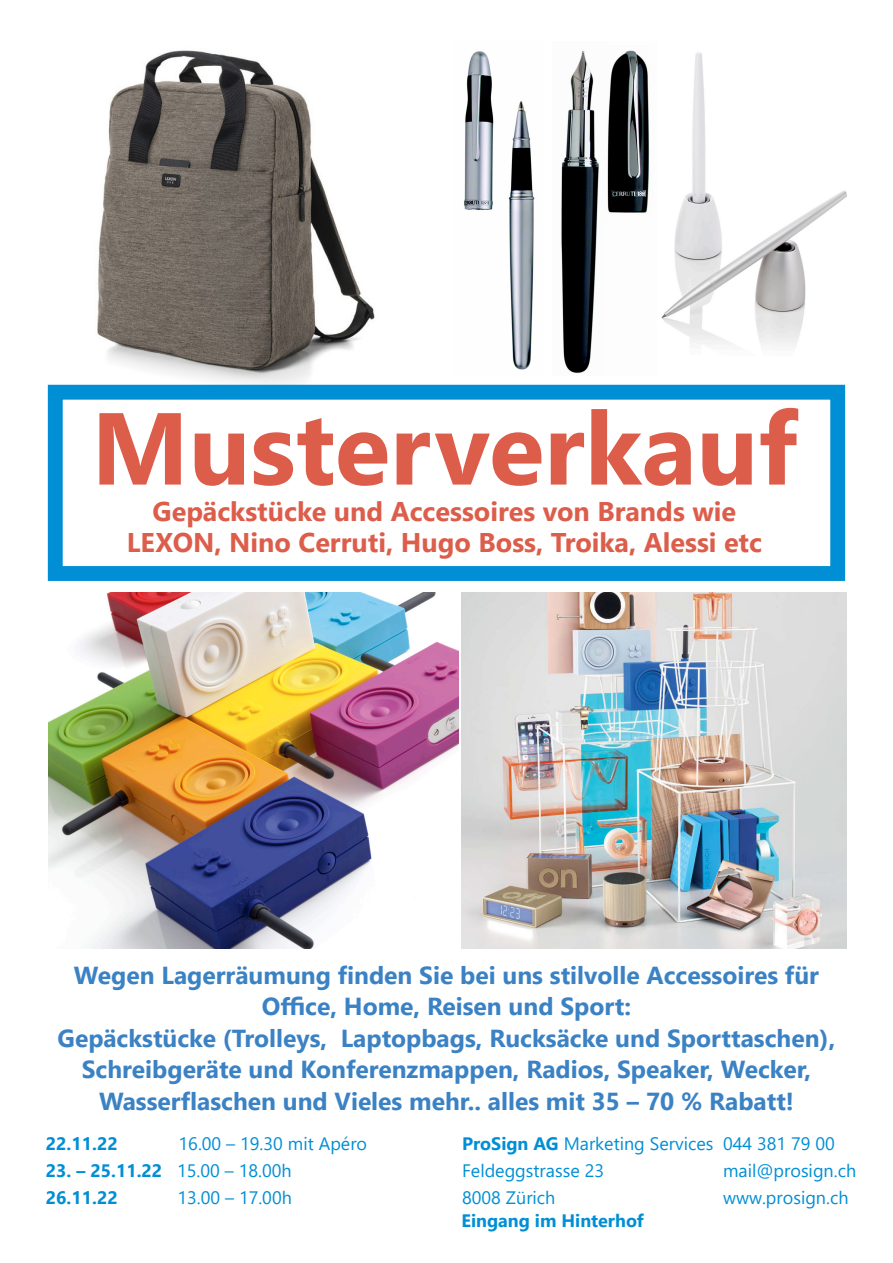
<style>
.page{position:relative;width:893px;height:1263px;background:#fff}
.page>*{position:absolute;margin:0;border:0;box-sizing:border-box;transform-origin:0 0}
.t1{font:700 102px "Segoe UI";color:#dd5d4b}
.t2{font:700 27px/31.5px "Segoe UI";color:#dd5d4b;text-align:center}
.t3{font:700 24.6px/31.5px "Segoe UI";color:#3b82c4;text-align:center}
.t4{font:18px/27px "Segoe UI";color:#008fd5}
.t5{font:700 18px/27px "Segoe UI";color:#008fd5}
.s1{font-weight:400}
.s2{font-weight:700}
</style>
<div class="page">
<img style="left:49px;top:592px;width:409px;height:356px">
<img style="left:661px;top:52px;width:185px;height:295px">
<img style="left:47px;top:50px;width:370px;height:339px">
<div style="left:48px;top:385px;width:797px;height:196px;border:15px solid #008fd5"></div>
<img style="left:461px;top:592px;width:385px;height:356px">
<img style="left:464px;top:51px;width:71px;height:319px">
<img style="left:561px;top:50px;width:88px;height:323px">
<h1 class="t1" style="left:91px;top:352px;width:708px">Musterverkauf</h1>
<p class="t2" style="left:127px;top:493px;width:637px">Gepäckstücke und Accessoires von Brands wie<br>LEXON, Nino Cerruti, Hugo Boss, Troika, Alessi etc</p>
<p class="t3" style="left:58px;top:957px;width:779px">Wegen Lagerräumung finden Sie bei uns stilvolle Accessoires für Office, Home, Reisen und Sport:<br>Gepäckstücke (Trolleys, Laptopbags, Rucksäcke und Sporttaschen), Schreibgeräte und Konferenzmappen, Radios, Speaker, Wecker, Wasserflaschen und Vieles mehr.. alles mit 35 – 70 % Rabatt!</p>
<p class="t4" style="left:723px;top:1128px;width:135px">044 381 79 00 mail@prosign.ch www.prosign.ch</p>
<p class="t5" style="left:46px;top:1129px;width:73px">22.11.22</p>
<p class="t4" style="left:179px;top:1128px;width:190px">16.00 – 19.30 mit Apéro</p>
<p class="t5" style="left:46px;top:1156px;width:247px">23. – 25.11.22 <span class="s1">15.00 – 18.00h<br></span>26.11.22</p>
<p class="t4" style="left:462px;top:1128px;width:253px"><span class="s2">ProSign AG</span> Marketing Services<br>Feldeggstrasse 23<br>8008 Zürich</p>
<p class="t5" style="left:461px;top:1205px;width:184px">Eingang im Hinterhof</p>
<p class="t4" style="left:177px;top:1182px;width:116px">13.00 – 17.00h</p>
</div>
